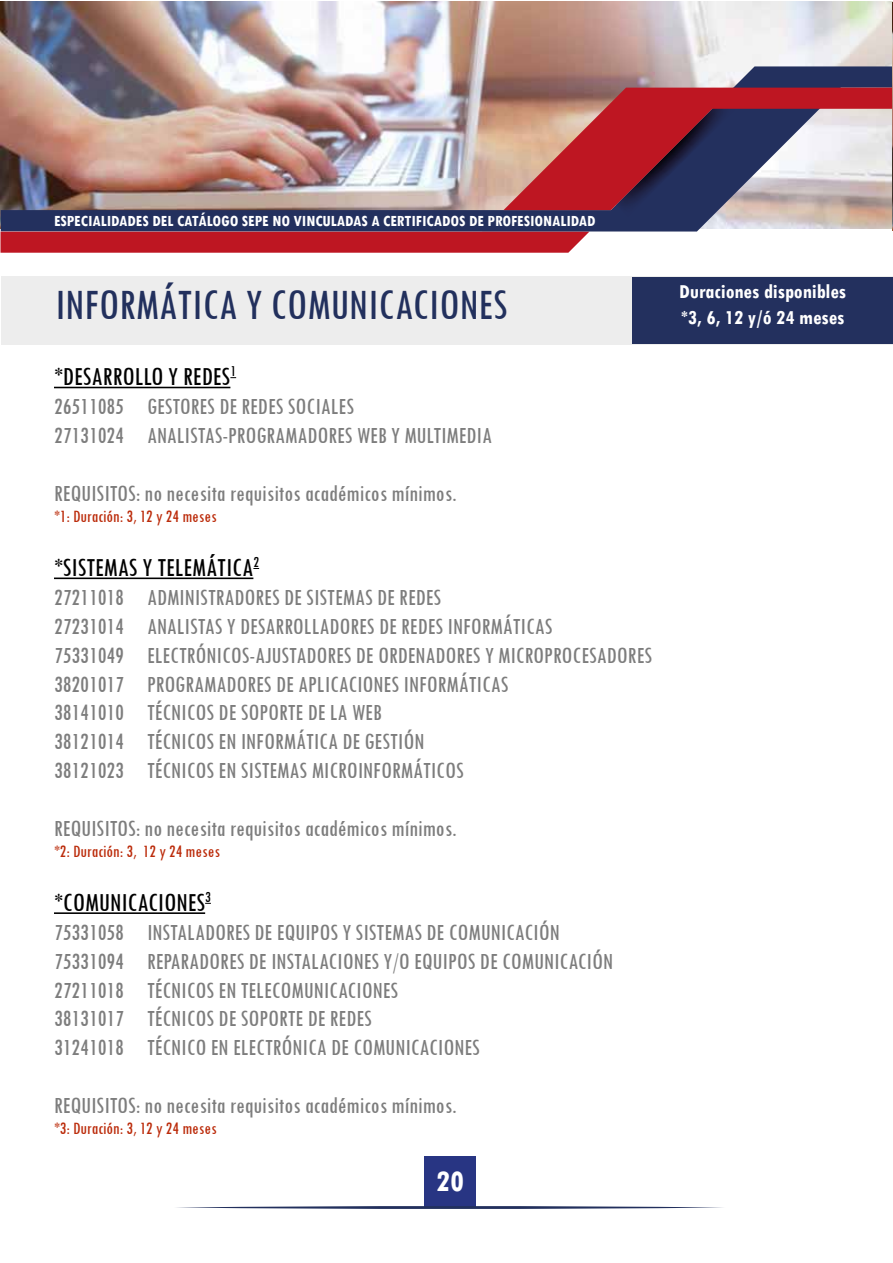
<style>
.page{position:relative;width:893px;height:1263px;background:#fff}
.page>*{position:absolute;margin:0;border:0;box-sizing:border-box;transform-origin:0 0}
.t1{font:condensed 45px "Tw Cen";color:#22305d}
.t2{font:700 condensed 31.5px "Tw Cen";color:#fff}
.t3{font:condensed 27px "Tw Cen";color:#000}
.t4{font:condensed 24px/28.8px "Tw Cen";color:#7d7d7d}
.t5{font:700 condensed 21px/25.2px "Tw Cen";color:#fff}
.t6{font:condensed 18px "Tw Cen";color:#bb2b0a}
.t7{font:700 condensed 16.5px "Tw Cen";color:#fff}
</style>
<div class="page">
<div style="left:424px;top:1156px;width:52px;height:52px;background:#283583"></div>
<svg style="left:176px;top:1206px;width:547px;height:3px;background:#6e7795"></svg>
<img style="left:0;top:1px;width:893px;height:229px">
<div style="left:0;top:231px;width:589px;height:22px;background:#be1622"></div>
<img style="left:1px;top:66px;width:892px;height:166px">
<img style="left:616px;top:210px;width:119px;height:7px">
<svg style="left:504px;top:88px;width:389px;height:122px;background:#a2626c"></svg>
<div style="left:2px;top:276px;width:891px;height:68px;background:#ededed"></div>
<div style="left:632px;top:277px;width:260px;height:67px;background:#23305e"></div>
<hr style="left:54px;top:387px;width:176px;height:1px;background:#000">
<hr style="left:54px;top:577px;width:199px;height:2px;background:#000">
<hr style="left:54px;top:912px;width:151px;height:2px;background:#000">
<p class="t7" style="left:54px;top:211px;width:543px">ESPECIALIDADES DEL CATÁLOGO SEPE NO VINCULADAS A CERTIFICADOS DE PROFESIONALIDAD</p>
<h1 class="t1" style="left:55px;top:278px;width:454px">INFORMÁTICA Y COMUNICACIONES</h1>
<p class="t5" style="left:679px;top:278px;width:169px">Duraciones disponibles *3, 6, 12 y/ó 24 meses</p>
<p class="t3" style="left:54px;top:361px;width:184px">*DESARROLLO Y REDES<sup>1</sup></p>
<p class="t4" style="left:54px;top:392px;width:440px">26511085 GESTORES DE REDES SOCIALES<br>27131024 ANALISTAS-PROGRAMADORES WEB Y MULTIMEDIA</p>
<p class="t4" style="left:54px;top:478px;width:404px">REQUISITOS: no necesita requisitos académicos mínimos.</p>
<p class="t6" style="left:54px;top:506px;width:164px">*1: Duración: 3, 12 y 24 meses</p>
<p class="t3" style="left:54px;top:551px;width:207px">*SISTEMAS Y TELEMÁTICA<sup>2</sup></p>
<p class="t4" style="left:54px;top:583px;width:600px">27211018 ADMINISTRADORES DE SISTEMAS DE REDES<br>27231014 ANALISTAS Y DESARROLLADORES DE REDES INFORMÁTICAS<br>75331049 ELECTRÓNICOS-AJUSTADORES DE ORDENADORES Y MICROPROCESADORES 38201017 PROGRAMADORES DE APLICACIONES INFORMÁTICAS<br>38141010 TÉCNICOS DE SOPORTE DE LA WEB<br>38121014 TÉCNICOS EN INFORMÁTICA DE GESTIÓN<br>38121023 TÉCNICOS EN SISTEMAS MICROINFORMÁTICOS</p>
<p class="t4" style="left:54px;top:813px;width:404px">REQUISITOS: no necesita requisitos académicos mínimos.</p>
<p class="t6" style="left:54px;top:841px;width:168px">*2: Duración: 3, 12 y 24 meses</p>
<p class="t3" style="left:54px;top:886px;width:158px">*COMUNICACIONES<sup>3</sup></p>
<p class="t4" style="left:54px;top:917px;width:561px">75331058 INSTALADORES DE EQUIPOS Y SISTEMAS DE COMUNICACIÓN 75331094 REPARADORES DE INSTALACIONES Y/O EQUIPOS DE COMUNICACIÓN 27211018 TÉCNICOS EN TELECOMUNICACIONES<br>38131017 TÉCNICOS DE SOPORTE DE REDES<br>31241018 TÉCNICO EN ELECTRÓNICA DE COMUNICACIONES</p>
<p class="t4" style="left:54px;top:1090px;width:404px">REQUISITOS: no necesita requisitos académicos mínimos.</p>
<p class="t6" style="left:54px;top:1118px;width:164px">*3: Duración: 3, 12 y 24 meses</p>
<h2 class="t2" style="left:436px;top:1162px;width:29px">20</h2>
</div>
